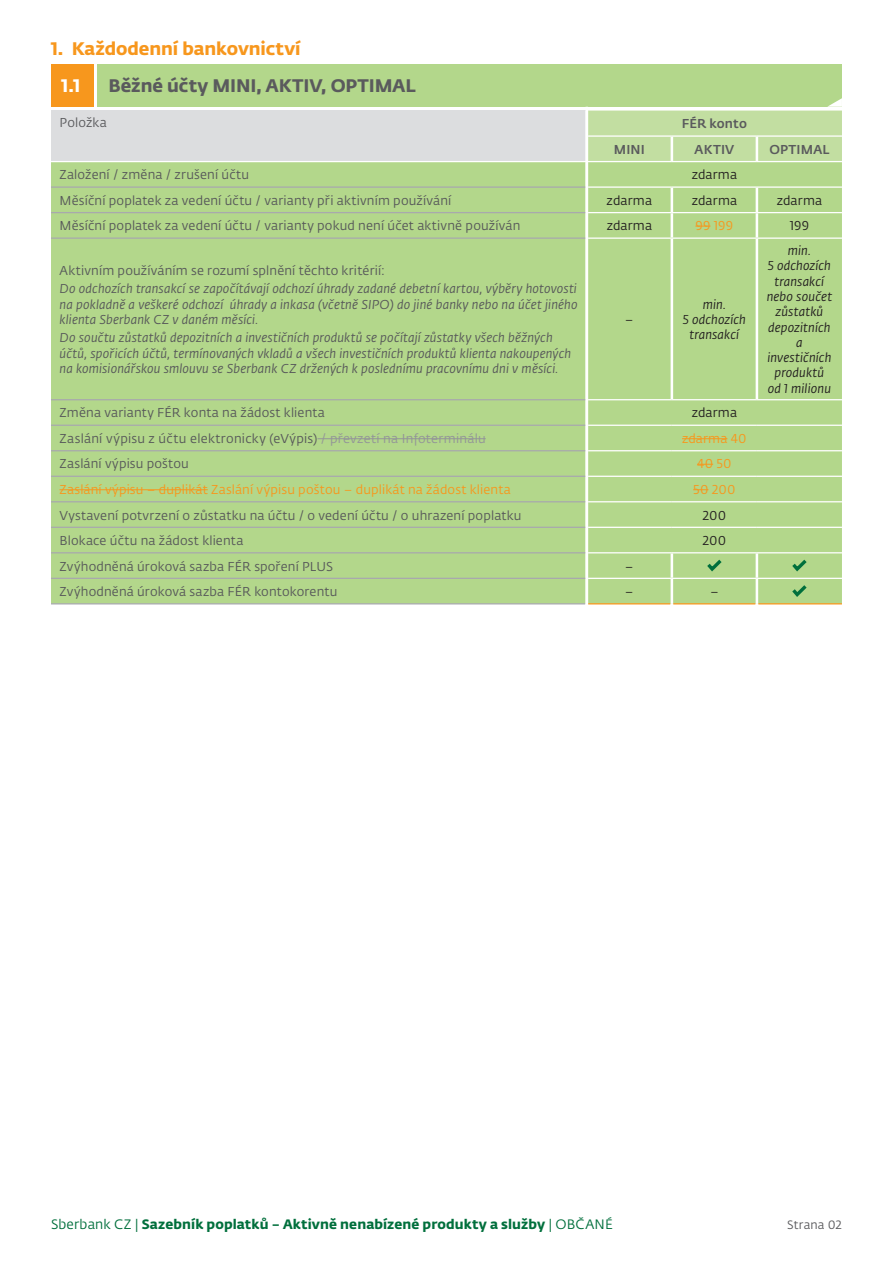
<style>
.page{position:relative;width:893px;height:1263px;background:#fff}
.page>*{position:absolute;margin:0;border:0;box-sizing:border-box;transform-origin:0 0}
.t1{font:18px "Fedra Sans Pro Bold LF";letter-spacing:-.005em;color:#5a5a5d}
.t2{font:18px "Fedra Sans Pro Bold LF";letter-spacing:-.005em;color:#f7971d}
.t3{font:18px "Fedra Sans Pro Bold LF";color:#fff}
.t4{font:13.5px "Fedra Sans Pro Bold LF";letter-spacing:.01em;color:#006f3c}
.t5{font:12.75px "Fedra Sans Pro Book LF";letter-spacing:.01em;color:#57585a}
.t6{font:12.75px/15.3px "Fedra Sans Pro Book Italic LF";letter-spacing:.01em;color:#57585a;text-align:justify}
.t7{font:12.75px/15.3px "Fedra Sans Pro Book Italic LF";letter-spacing:.01em;color:#231f20;text-align:center}
.t8{font:12.75px "Fedra Sans Pro Book LF";letter-spacing:.01em;color:#f7971d}
.t9{font:12.75px "Fedra Sans Pro Book LF";letter-spacing:.01em;color:#231f20}
.t10{font:12.75px "Fedra Sans Pro Medium LF";letter-spacing:.01em;color:#5a5a5d}
.t11{font:12.75px "Fedra Sans Pro Book LF";letter-spacing:.01em;color:#5a5a5d}
.t12{font:12px "Fedra Sans Pro Book LF";letter-spacing:.01em;color:#5a5a5d}
.s1{color:#939598}
.s2{font-family:"Fedra Sans Pro Book LF"}
</style>
<div class="page">
<div style="left:51px;top:111px;width:536px;height:51px;background:#dcdddf"></div>
<div style="left:51px;top:162px;width:791px;height:441px;background:#b3d78b"></div>
<hr style="left:51px;top:161px;width:536px;height:1px;background:#fff">
<hr style="left:51px;top:603px;width:534px;height:1px;background:#a8a9ad">
<hr style="left:588px;top:603px;width:83px;height:1px;background:#f7971d">
<hr style="left:673px;top:603px;width:83px;height:1px;background:#f7971d">
<hr style="left:758px;top:603px;width:84px;height:1px;background:#f7971d">
<hr style="left:51px;top:186px;width:534px;height:2px;background:#a8a9ad">
<hr style="left:51px;top:212px;width:534px;height:1px;background:#a8a9ad">
<hr style="left:51px;top:237px;width:534px;height:2px;background:#a8a9ad">
<hr style="left:51px;top:399px;width:534px;height:1px;background:#a8a9ad">
<hr style="left:51px;top:425px;width:534px;height:1px;background:#a8a9ad">
<hr style="left:51px;top:450px;width:534px;height:1px;background:#a8a9ad">
<hr style="left:51px;top:476px;width:534px;height:1px;background:#a8a9ad">
<hr style="left:51px;top:501px;width:534px;height:1px;background:#a8a9ad">
<hr style="left:51px;top:527px;width:534px;height:1px;background:#a8a9ad">
<hr style="left:51px;top:552px;width:534px;height:1px;background:#a8a9ad">
<hr style="left:51px;top:578px;width:534px;height:1px;background:#a8a9ad">
<hr style="left:588px;top:186px;width:84px;height:2px;background:#fff">
<hr style="left:672px;top:186px;width:85px;height:2px;background:#fff">
<hr style="left:757px;top:186px;width:85px;height:2px;background:#fff">
<hr style="left:588px;top:212px;width:84px;height:1px;background:#fff">
<hr style="left:672px;top:212px;width:85px;height:1px;background:#fff">
<hr style="left:757px;top:212px;width:85px;height:1px;background:#fff">
<hr style="left:588px;top:237px;width:84px;height:2px;background:#fff">
<hr style="left:672px;top:237px;width:85px;height:2px;background:#fff">
<hr style="left:757px;top:237px;width:85px;height:2px;background:#fff">
<hr style="left:588px;top:399px;width:84px;height:1px;background:#fff">
<hr style="left:672px;top:399px;width:85px;height:1px;background:#fff">
<hr style="left:757px;top:399px;width:85px;height:1px;background:#fff">
<hr style="left:588px;top:425px;width:84px;height:1px;background:#fff">
<hr style="left:672px;top:425px;width:85px;height:1px;background:#fff">
<hr style="left:757px;top:425px;width:85px;height:1px;background:#fff">
<hr style="left:588px;top:450px;width:84px;height:1px;background:#fff">
<hr style="left:672px;top:450px;width:85px;height:1px;background:#fff">
<hr style="left:757px;top:450px;width:85px;height:1px;background:#fff">
<hr style="left:588px;top:476px;width:84px;height:1px;background:#fff">
<hr style="left:672px;top:476px;width:85px;height:1px;background:#fff">
<hr style="left:757px;top:476px;width:85px;height:1px;background:#fff">
<hr style="left:588px;top:501px;width:84px;height:1px;background:#fff">
<hr style="left:672px;top:501px;width:85px;height:1px;background:#fff">
<hr style="left:757px;top:501px;width:85px;height:1px;background:#fff">
<hr style="left:588px;top:527px;width:84px;height:1px;background:#fff">
<hr style="left:672px;top:527px;width:85px;height:1px;background:#fff">
<hr style="left:757px;top:527px;width:85px;height:1px;background:#fff">
<hr style="left:588px;top:552px;width:84px;height:1px;background:#fff">
<hr style="left:672px;top:552px;width:85px;height:1px;background:#fff">
<hr style="left:757px;top:552px;width:85px;height:1px;background:#fff">
<hr style="left:588px;top:578px;width:84px;height:1px;background:#fff">
<hr style="left:672px;top:578px;width:85px;height:1px;background:#fff">
<hr style="left:757px;top:578px;width:85px;height:1px;background:#fff">
<hr style="left:671px;top:188px;width:2px;height:24px;background:#fff">
<hr style="left:756px;top:188px;width:2px;height:24px;background:#fff">
<hr style="left:671px;top:213px;width:2px;height:24px;background:#fff">
<hr style="left:756px;top:213px;width:2px;height:24px;background:#fff">
<hr style="left:671px;top:239px;width:2px;height:160px;background:#fff">
<hr style="left:756px;top:239px;width:2px;height:160px;background:#fff">
<hr style="left:671px;top:553px;width:2px;height:25px;background:#fff">
<hr style="left:756px;top:553px;width:2px;height:25px;background:#fff">
<hr style="left:671px;top:579px;width:2px;height:25px;background:#fff">
<hr style="left:756px;top:579px;width:2px;height:25px;background:#fff">
<svg style="left:695px;top:226px;width:15px;height:1px"></svg>
<hr style="left:317px;top:438px;width:169px;height:1px;background:#939598">
<hr style="left:682px;top:438px;width:45px;height:1px;background:#f7971d">
<svg style="left:697px;top:464px;width:16px;height:1px"></svg>
<hr style="left:60px;top:489px;width:148px;height:1px;background:#f7971d">
<svg style="left:693px;top:489px;width:15px;height:1px"></svg>
<svg style="left:704px;top:556px;width:21px;height:18px"></svg>
<svg style="left:789px;top:556px;width:21px;height:18px"></svg>
<svg style="left:789px;top:582px;width:21px;height:17px"></svg>
<div style="left:98px;top:64px;width:744px;height:42px;background:#b3d78b"></div>
<div style="left:51px;top:64px;width:43px;height:42px;background:#f7971d"></div>
<svg style="left:587px;top:98px;width:255px;height:63px"></svg>
<hr style="left:585px;top:107px;width:3px;height:504px;background:#fff">
<h1 class="t2" style="left:51px;top:35px;width:251px">1. Každodenní bankovnictví</h1>
<h1 class="t3" style="left:62px;top:71px;width:20px">1.1</h1>
<h1 class="t1" style="left:108px;top:71px;width:309px">Běžné účty MINI, AKTIV, OPTIMAL</h1>
<p class="t11" style="left:60px;top:114px;width:49px">Položka</p>
<p class="t10" style="left:682px;top:114px;width:66px">FÉR konto</p>
<p class="t10" style="left:614px;top:140px;width:32px">MINI</p>
<p class="t10" style="left:695px;top:140px;width:41px">AKTIV</p>
<p class="t10" style="left:769px;top:140px;width:61px">OPTIMAL</p>
<p class="t5" style="left:60px;top:166px;width:191px">Založení / změna / zrušení účtu</p>
<p class="t9" style="left:692px;top:166px;width:47px">zdarma</p>
<p class="t5" style="left:60px;top:191px;width:393px">Měsíční poplatek za vedení účtu / varianty při aktivním používání</p>
<p class="t9" style="left:607px;top:191px;width:47px">zdarma</p>
<p class="t9" style="left:692px;top:191px;width:47px">zdarma</p>
<p class="t9" style="left:777px;top:191px;width:47px">zdarma</p>
<p class="t5" style="left:60px;top:217px;width:462px">Měsíční poplatek za vedení účtu / varianty pokud není účet aktivně používán</p>
<p class="t9" style="left:607px;top:217px;width:47px">zdarma</p>
<p class="t8" style="left:695px;top:217px;width:39px">99 199</p>
<p class="t9" style="left:790px;top:217px;width:21px">199</p>
<p class="t5" style="left:60px;top:262px;width:327px">Aktivním používáním se rozumí splnění těchto kritérií:</p>
<p class="t6" style="left:60px;top:281px;width:520px">Do odchozích transakcí se započítávají odchozí úhrady zadané debetní kartou, výběry hotovosti na pokladně a veškeré odchozí úhrady a inkasa (včetně SIPO) do jiné banky nebo na účet jiného klienta Sberbank CZ v daném měsíci.</p>
<p class="t6" style="left:60px;top:330px;width:513px;text-align:left">Do součtu zůstatků depozitních a investičních produktů se počítají zůstatky všech běžných účtů, spořicích účtů, termínovaných vkladů a všech investičních produktů klienta nakoupených na komisionářskou smlouvu se Sberbank CZ držených k poslednímu pracovnímu dni v měsíci.</p>
<p class="t7" style="left:767px;top:243px;width:67px">min.<br>5 odchozích transakcí nebo součet zůstatků depozitních a investičních produktů od 1 milionu</p>
<p class="t7" style="left:683px;top:296px;width:65px">min.<br>5 odchozích transakcí</p>
<p class="t9" style="left:625px;top:311px;width:10px">–</p>
<p class="t5" style="left:60px;top:404px;width:267px">Změna varianty FÉR konta na žádost klienta</p>
<p class="t9" style="left:692px;top:404px;width:47px">zdarma</p>
<p class="t5" style="left:60px;top:430px;width:428px">Zaslání výpisu z účtu elektronicky (eVýpis) <span class="s1">/ převzetí na Infoterminálu</span></p>
<p class="t8" style="left:682px;top:430px;width:66px">zdarma 40</p>
<p class="t5" style="left:60px;top:455px;width:131px">Zaslání výpisu poštou</p>
<p class="t8" style="left:697px;top:455px;width:36px">40 50</p>
<p class="t8" style="left:60px;top:481px;width:453px">Zaslání výpisu – duplikát Zaslání výpisu poštou – duplikát na žádost klienta</p>
<p class="t8" style="left:693px;top:481px;width:44px">50 200</p>
<p class="t5" style="left:60px;top:506px;width:463px">Vystavení potvrzení o zůstatku na účtu / o vedení účtu / o uhrazení poplatku</p>
<p class="t9" style="left:702px;top:506px;width:25px">200</p>
<p class="t5" style="left:60px;top:532px;width:185px">Blokace účtu na žádost klienta</p>
<p class="t9" style="left:702px;top:532px;width:25px">200</p>
<p class="t5" style="left:60px;top:557px;width:275px">Zvýhodněná úroková sazba FÉR spoření PLUS</p>
<p class="t9" style="left:625px;top:557px;width:10px">–</p>
<p class="t5" style="left:60px;top:583px;width:279px">Zvýhodněná úroková sazba FÉR kontokorentu</p>
<p class="t9" style="left:625px;top:583px;width:10px">–</p>
<p class="t9" style="left:710px;top:583px;width:10px">–</p>
<p class="t4" style="left:51px;top:1213px;width:563px"><span class="s2">Sberbank CZ |</span> Sazebník poplatků – Aktivně nenabízené produkty a služby <span class="s2">| OBČANÉ</span></p>
<p class="t12" style="left:787px;top:1216px;width:56px">Strana 02</p>
</div>
